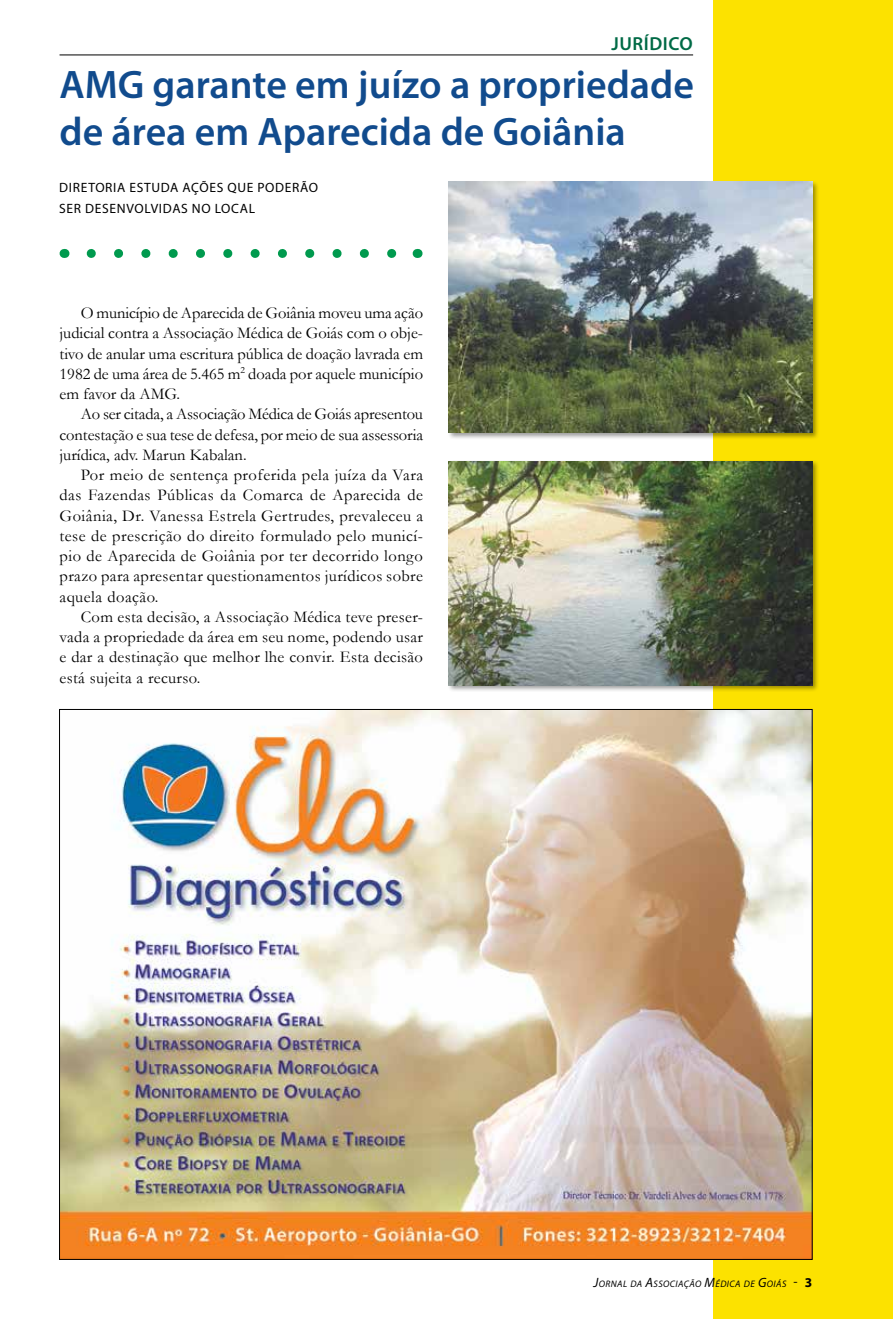
<style>
.page{position:relative;width:893px;height:1319px;background:#fff}
.page>*{position:absolute;margin:0;border:0;box-sizing:border-box;transform-origin:0 0}
.t1{font:600 39.9px/47.1px "Myriad Pro";color:#114b8d}
.t2{font:600 18.9px "Myriad Pro";letter-spacing:.03em;color:#006a46}
.t3{font:16.5px/20.2px "Garamond";letter-spacing:.02em;color:#000;text-align:justify}
.t4{font:13.5px/21px "Myriad Pro";letter-spacing:.05em;color:#000}
.t5{font:italic 9.45px "Myriad Pro";letter-spacing:.045em;color:#000}
.s1{font-size:13.5px}
.s2{font-style:normal;font-size:13.5px}
.s3{font-weight:700;font-style:normal;font-size:13.5px}
</style>
<div class="page">
<div style="left:713px;top:0;width:180px;height:1318px;background:#fce200"></div>
<img style="left:61px;top:711px;width:750px;height:546px">
<hr style="left:60px;top:55px;width:633px;height:1px;background:#000">
<svg style="left:91px;top:249px;width:306px;height:9px"></svg>
<div style="left:447px;top:180px;width:372px;height:260px;background:#000;opacity:.4"></div>
<img style="left:449px;top:182px;width:363px;height:250px">
<div style="left:447px;top:459px;width:372px;height:233px;background:#000;opacity:.4"></div>
<img style="left:449px;top:461px;width:363px;height:224px">
<p class="t2" style="left:611px;top:31px;width:83px">jurídico</p>
<h1 class="t1" style="left:60px;top:60px;width:636px">AMG garante em juízo a propriedade de área em Aparecida de Goiânia</h1>
<p class="t4" style="left:59px;top:177px;width:260px">DIRETORIA ESTUDA AÇÕES QUE PODERÃO<br>SER DESENVOLVIDAS NO LOCAL</p>
<p class="t3" style="left:60px;top:302px;width:365px;text-indent:21px">O município de Aparecida de Goiânia moveu uma ação judicial contra a Associação Médica de Goiás com o obje&shy;tivo de anular uma escritura pública de doação lavrada em 1982 de uma área de 5.465 m<sup>2</sup> doada por aquele município em favor da AMG.</p>
<p class="t3" style="left:60px;top:403px;width:365px;text-indent:21px">Ao ser citada, a Associação Médica de Goiás apresentou contestação e sua tese de defesa, por meio de sua assessoria jurídica, adv. Marun Kabalan.</p>
<p class="t3" style="left:60px;top:464px;width:365px;text-indent:21px">Por meio de sentença proferida pela juíza da Vara das Fazendas Públicas da Comarca de Aparecida de Goiânia, Dr. Vanessa Estrela Gertrudes, prevaleceu a tese de prescrição do direito formulado pelo municí&shy;pio de Aparecida de Goiânia por ter decorrido longo prazo para apresentar questionamentos jurídicos sobre aquela doação.</p>
<p class="t3" style="left:60px;top:606px;width:365px;text-indent:21px">Com esta decisão, a Associação Médica teve preser&shy;vada a propriedade da área em seu nome, podendo usar e dar a destinação que melhor lhe convir. Esta decisão está sujeita a recurso.</p>
<p class="t5" style="left:593px;top:1277px;width:220px"><span class="s1">J</span>ORNAL DA <span class="s1">A</span>SSOCIAÇÃO <span class="s1">M</span>ÉDICA DE <span class="s1">G</span>OIÁS <span class="s2">-</span> <span class="s3">3</span></p>
</div>
